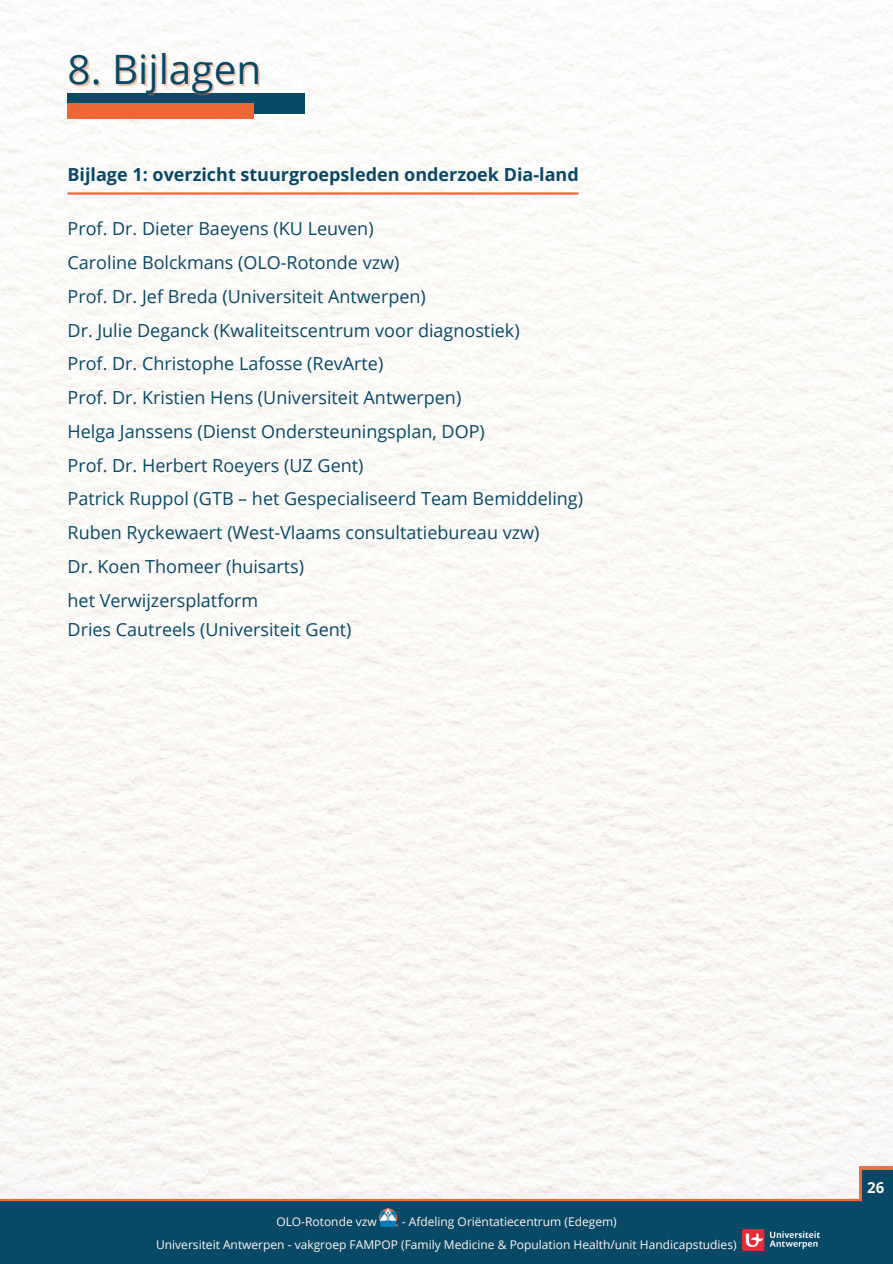
<style>
.page{position:relative;width:893px;height:1264px;background:#fff}
.page>*{position:absolute;margin:0;border:0;box-sizing:border-box;transform-origin:0 0}
.t1{font:40.5px "Open Sans";color:#084967}
.t2{font:18px/33.8px "Open Sans";color:#084967}
.t3{font:700 18px "Open Sans";color:#084967}
.t4{font:700 15px "Open Sans";color:#fff7ef}
.t5{font:12px/23px "Open Sans";color:#fff7ef}
</style>
<div class="page">
<div style="left:0;top:0;width:892px;height:1198px;background:#faf9f6"></div>
<div style="left:68px;top:93px;width:237px;height:21px;background:#084967"></div>
<div style="left:68px;top:103px;width:186px;height:16px;background:#f06736"></div>
<hr style="left:68px;top:192px;width:510px;height:3px;background:#f06736">
<div style="left:0;top:1199px;width:892px;height:64px;background:#084967"></div>
<hr style="left:0;top:1198px;width:892px;height:3px;background:#f06736">
<div style="left:859px;top:1166px;width:33px;height:35px;background:#e87048"></div>
<div style="left:862px;top:1170px;width:30px;height:56px;background:#084967"></div>
<img style="left:380px;top:1208px;width:18px;height:18px">
<img style="left:742px;top:1229px;width:77px;height:21px">
<h1 class="t1" style="left:68px;top:41px;width:195px">8. Bijlagen</h1>
<p class="t3" style="left:68px;top:162px;width:512px">Bijlage 1: overzicht stuurgroepsleden onderzoek Dia-land</p>
<p class="t2" style="left:68px;top:211px;width:517px">Prof. Dr. Dieter Baeyens (KU Leuven)<br>Caroline Bolckmans (OLO-Rotonde vzw)<br>Prof. Dr. Jef Breda (Universiteit Antwerpen)<br>Dr. Julie Deganck (Kwaliteitscentrum voor diagnostiek)<br>Prof. Dr. Christophe Lafosse (RevArte)<br>Prof. Dr. Kristien Hens (Universiteit Antwerpen)<br>Helga Janssens (Dienst Ondersteuningsplan, DOP)<br>Prof. Dr. Herbert Roeyers (UZ Gent)<br>Patrick Ruppol (GTB – het Gespecialiseerd Team Bemiddeling)<br>Ruben Ryckewaert (West-Vlaams consultatiebureau vzw)<br>Dr. Koen Thomeer (huisarts)<br>het Verwijzersplatform</p>
<p class="t2" style="left:68px;top:612px;width:285px">Dries Cautreels (Universiteit Gent)</p>
<p class="t5" style="left:156px;top:1209px;width:582px;text-indent:246px">- Afdeling Oriëntatiecentrum (Edegem)<br>Universiteit Antwerpen - vakgroep FAMPOP (Family Medicine &amp; Population Health/unit Handicapstudies)</p>
<p class="t5" style="left:276px;top:1209px;width:102px">OLO-Rotonde vzw</p>
<p class="t4" style="left:867px;top:1176px;width:19px">26</p>
</div>
